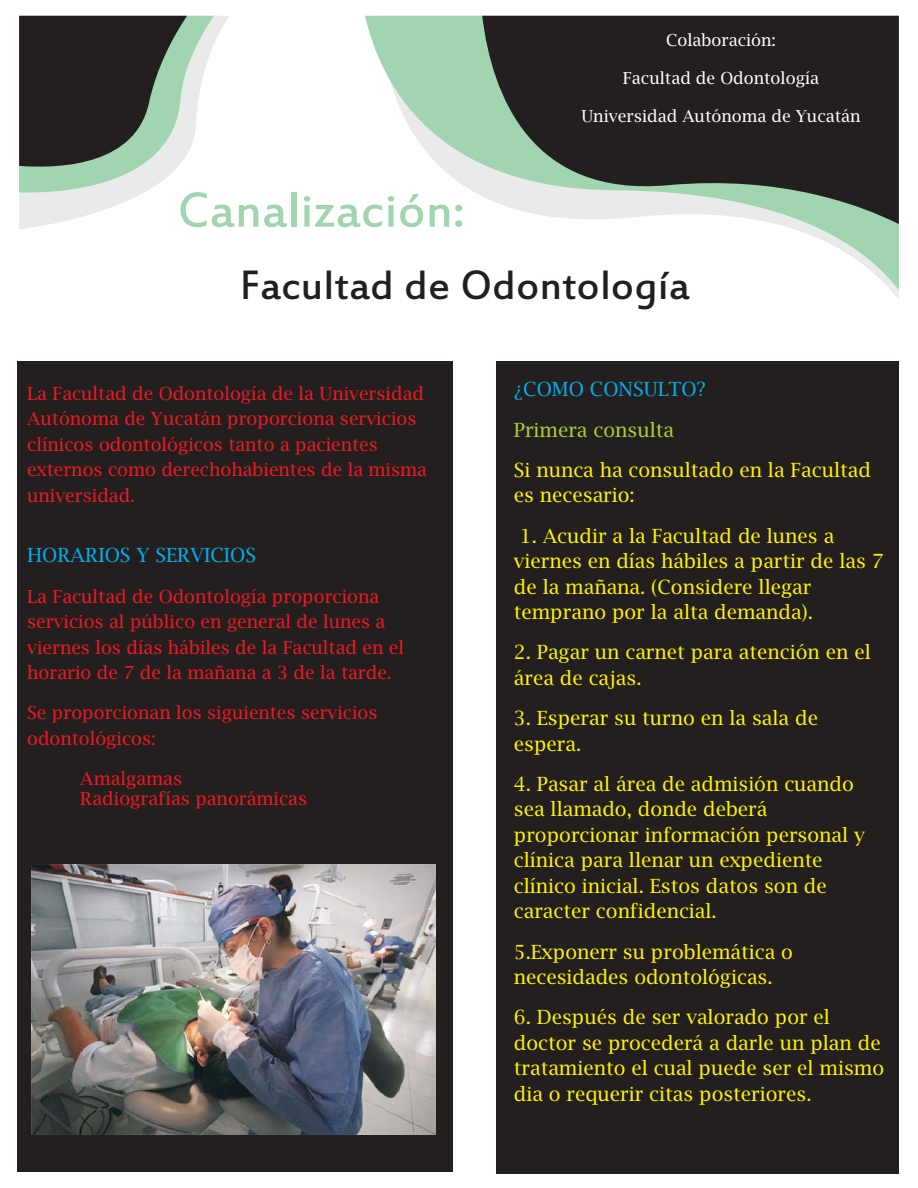
<style>
.page{position:relative;width:918px;height:1188px;background:#fff}
.page>*{position:absolute;margin:0;border:0;box-sizing:border-box;transform-origin:0 0}
.t1{font:54px "Estrangelo Edessa";color:#a0d5af}
.t2{font:45px "Estrangelo Edessa";color:#241f1f}
.t3{font:19.5px/25.5px "Lucida Bright";color:#fff300}
.t4{font:19.5px "Lucida Bright";color:#00aeef}
.t5{font:19.5px "Lucida Bright";color:#a9d035}
.t6{font:18px/25.5px "Lucida Bright";color:#ef1923}
.t7{font:16.5px "Lucida Bright";color:#fff}
</style>
<div class="page">
<div style="left:17px;top:361px;width:436px;height:811px;background:#241f1f"></div>
<div style="left:496px;top:361px;width:403px;height:813px;background:#241f1f"></div>
<svg style="left:365px;top:16px;width:534px;height:274px"></svg>
<svg style="left:482px;top:16px;width:417px;height:208px;background:#4a4c48"></svg>
<svg style="left:19px;top:16px;width:210px;height:213px"></svg>
<svg style="left:19px;top:16px;width:195px;height:177px;background:#6d756d"></svg>
<img style="left:32px;top:865px;width:403px;height:269px">
<h1 class="t1" style="left:177px;top:189px;width:289px">Canalización:</h1>
<p class="t7" style="left:666px;top:34px;width:112px">Colaboración:</p>
<p class="t7" style="left:623px;top:71px;width:198px">Facultad de Odontología</p>
<p class="t7" style="left:581px;top:109px;width:281px">Universidad Autónoma de Yucatán</p>
<h2 class="t2" style="left:240px;top:267px;width:451px">Facultad de Odontología</h2>
<p class="t6" style="left:27px;top:382px;width:401px">La Facultad de Odontología de la Universidad Autónoma de Yucatán proporciona servicios clínicos odontológicos tanto a pacientes externos como derechohabientes de la misma universidad.</p>
<p class="t4" style="left:27px;top:547px;width:230px">HORARIOS Y SERVICIOS</p>
<p class="t6" style="left:27px;top:585px;width:378px">La Facultad de Odontología proporciona servicios al público en general de lunes a viernes los días hábiles de la Facultad en el horario de 7 de la mañana a 3 de la tarde.</p>
<p class="t6" style="left:27px;top:702px;width:352px">Se proporcionan los siguientes servicios odontológicos:</p>
<p class="t6" style="left:80px;top:770px;width:228px;line-height:20.1px">Amalgamas<br>Radiografías panorámicas</p>
<p class="t4" style="left:514px;top:381px;width:194px">¿COMO CONSULTO?</p>
<p class="t5" style="left:514px;top:421px;width:162px">Primera consulta</p>
<p class="t3" style="left:514px;top:459px;width:359px">Si nunca ha consultado en la Facultad es necesario:</p>
<p class="t3" style="left:514px;top:524px;width:371px;text-indent:6px">1. Acudir a la Facultad de lunes a viernes en días hábiles a partir de las 7 de la mañana. (Considere llegar temprano por la alta demanda).</p>
<p class="t3" style="left:514px;top:641px;width:358px">2. Pagar un carnet para atención en el área de cajas.</p>
<p class="t3" style="left:514px;top:707px;width:306px">3. Esperar su turno en la sala de espera.</p>
<p class="t3" style="left:514px;top:773px;width:353px">4. Pasar al área de admisión cuando sea llamado, donde deberá proporcionar información personal y clínica para llenar un expediente clínico inicial. Estos datos son de caracter confidencial.</p>
<p class="t3" style="left:514px;top:940px;width:281px">5.Exponerr su problemática o necesidades odontológicas.</p>
<p class="t3" style="left:514px;top:1006px;width:372px">6. Después de ser valorado por el doctor se procederá a darle un plan de tratamiento el cual puede ser el mismo dia o requerir citas posteriores.</p>
</div>
